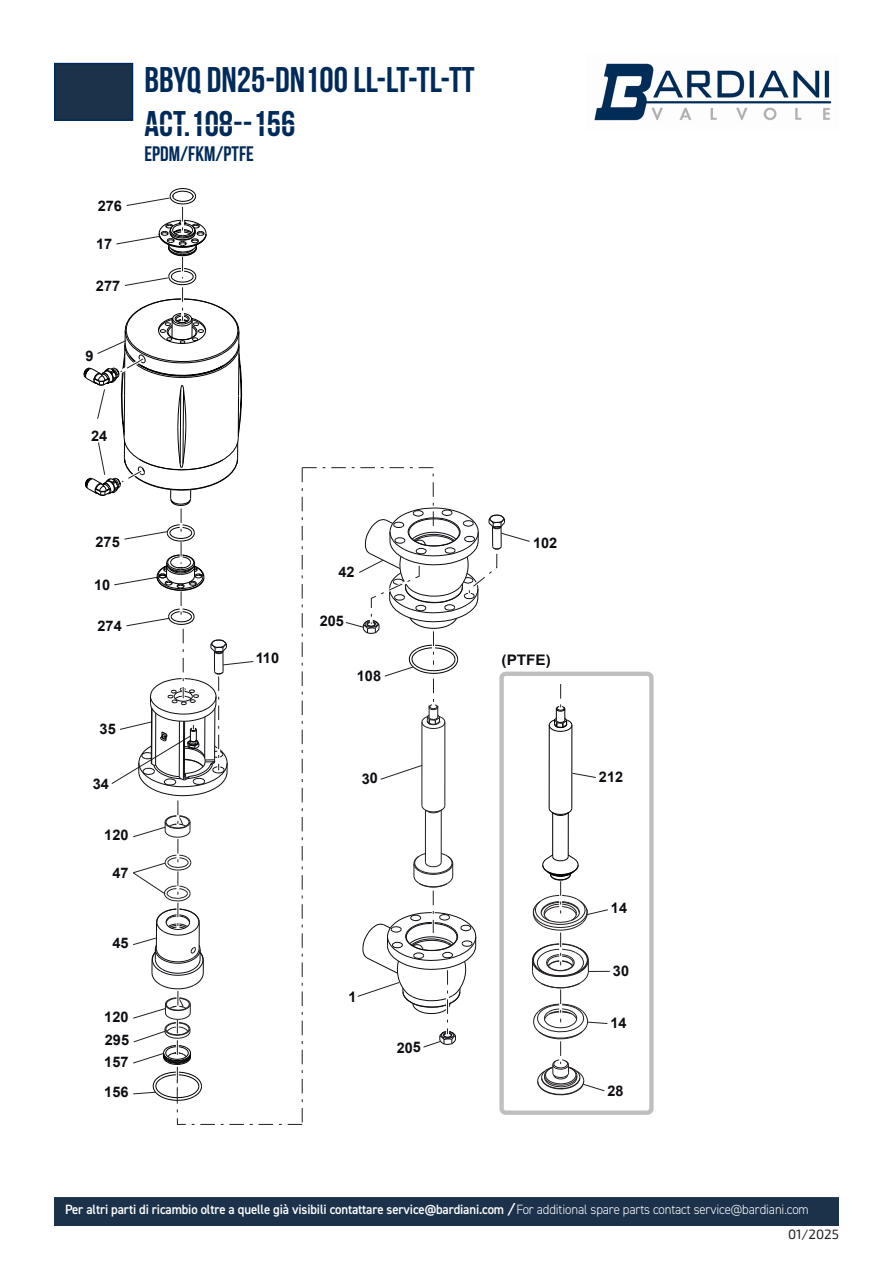
<style>
.page{position:relative;width:893px;height:1263px;background:#fff}
.page>*{position:absolute;margin:0;border:0;box-sizing:border-box;transform-origin:0 0}
.t1{font:700 35.7px "Bebas Neue";color:#002a59}
.t2{font:700 21px "Bebas Neue";color:#002a59}
.t3{font:700 14.55px/30.8px "Arial";color:#0f0c12}
.t4{font:700 14.55px "Arial";color:#0f0c12;scale:1.05 1}
.t5{font:600 13.5px "DIN2014";letter-spacing:-.01em;color:#fff;scale:.95 1}
.t6{font:13.5px "Exo Soft";color:#231f20}
.s1{font-weight:700;font-style:italic}
.s2{font-weight:300}
</style>
<div class="page">
<img style="left:594px;top:63px;width:238px;height:58px">
<div style="left:54px;top:1197px;width:785px;height:29px;background:#1c324b;border:2px solid #1c324b"></div>
<div style="left:54px;top:63px;width:79px;height:58px;background:#1c324b;border:2px solid #002a59"></div>
<div style="left:499px;top:672px;width:155px;height:443px;border:4px solid #939598;border-radius:4px"></div>
<svg style="left:83px;top:188px;width:545px;height:937px"></svg>
<p class="t3" style="left:98px;top:190px;width:26px">276</p>
<p class="t3" style="left:96px;top:229px;width:18px">17</p>
<p class="t3" style="left:96px;top:270px;width:26px">277</p>
<p class="t1" style="left:145px;top:60px;width:332px">BByQ DN25-DN100 LL-LT-TL-TT</p>
<p class="t1" style="left:145px;top:104px;width:152px">ACT.108--156</p>
<p class="t2" style="left:145px;top:142px;width:111px">EPDM/FKM/PTFE</p>
<p class="t3" style="left:86px;top:341px;width:10px">9</p>
<p class="t3" style="left:91px;top:421px;width:18px">24</p>
<p class="t3" style="left:96px;top:527px;width:26px">275</p>
<p class="t3" style="left:94px;top:569px;width:18px">10</p>
<p class="t3" style="left:98px;top:610px;width:26px">274</p>
<p class="t3" style="left:100px;top:714px;width:18px">35</p>
<p class="t3" style="left:93px;top:768px;width:18px">34</p>
<p class="t3" style="left:104px;top:820px;width:26px">120</p>
<p class="t3" style="left:112px;top:857px;width:18px">47</p>
<p class="t3" style="left:112px;top:928px;width:18px">45</p>
<p class="t3" style="left:104px;top:1001px;width:26px">120</p>
<p class="t3" style="left:105px;top:1025px;width:26px">295</p>
<p class="t3" style="left:104px;top:1046px;width:26px">157<br>156</p>
<p class="t3" style="left:256px;top:643px;width:25px">110</p>
<p class="t3" style="left:338px;top:557px;width:18px">42</p>
<p class="t3" style="left:357px;top:660px;width:26px">108</p>
<p class="t3" style="left:533px;top:528px;width:26px">102</p>
<p class="t4" style="left:502px;top:650px;width:49px">(PTFE)</p>
<p class="t5" style="left:65px;top:1200px;width:784px">Per altri parti di ricambio oltre a quelle già visibili contattare service@bardiani.com <span class="s1">/</span> <span class="s2">For additional spare parts contact service@bardiani.com</span></p>
<p class="t6" style="left:788px;top:1226px;width:52px">01/2025</p>
</div>
